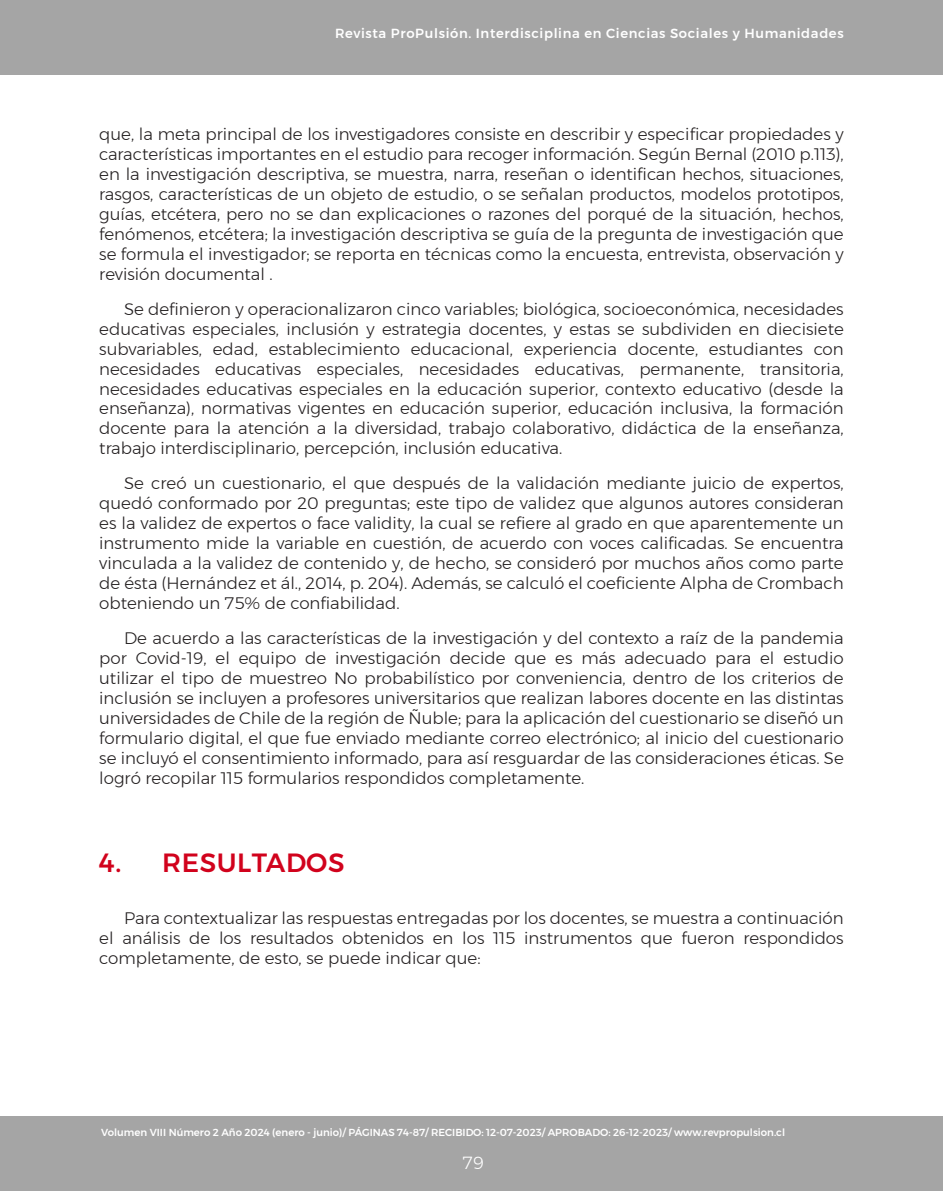
<style>
.page{position:relative;width:943px;height:1191px;background:#fff}
.page>*{position:absolute;margin:0;border:0;box-sizing:border-box;transform-origin:0 0}
._06_titulos_en_rojo{font:500 26.25px "Montserrat";letter-spacing:.02em;color:#d1021c}
.t1{font:300 17.5px "Montserrat";color:#fff}
._07_parrafo_texto_articulo{font:300 16.62px/19.9px "Montserrat";color:#231f20;text-align:justify}
.t2{font:500 13.12px "Montserrat";letter-spacing:.05em;color:#fff}
.t3{font:500 10.15px "Montserrat";color:#fff}
</style>
<div class="page">
<div style="left:0;top:0;width:943px;height:74px;background:#a5a5a5"></div>
<div style="left:0;top:1116px;width:943px;height:75px;background:#a5a5a5"></div>
<p class="t2" style="left:335px;top:23px;width:510px">Revista ProPulsión. Interdisciplina en Ciencias Sociales y Humanidades</p>
<p class="_07_parrafo_texto_articulo" style="left:99px;top:124px;width:746px">que, la meta principal de los investigadores consiste en describir y especificar propiedades y características importantes en el estudio para recoger información. Según Bernal (2010 p.113), en la investigación descriptiva, se muestra, narra, reseñan o identifican hechos, situaciones, rasgos, características de un objeto de estudio, o se señalan productos, modelos prototipos, guías, etcétera, pero no se dan explicaciones o razones del porqué de la situación, hechos, fenómenos, etcétera; la investigación descriptiva se guía de la pregunta de investigación que se formula el investigador; se reporta en técnicas como la encuesta, entrevista, observación y revisión documental .</p>
<p class="_07_parrafo_texto_articulo" style="left:99px;top:298px;width:746px;text-indent:25px">Se definieron y operacionalizaron cinco variables; biológica, socioeconómica, necesidades educativas especiales, inclusión y estrategia docentes, y estas se subdividen en diecisiete subvariables, edad, establecimiento educacional, experiencia docente, estudiantes con necesidades educativas especiales, necesidades educativas, permanente, transitoria, necesidades educativas especiales en la educación superior, contexto educativo (desde la enseñanza), normativas vigentes en educación superior, educación inclusiva, la formación docente para la atención a la diversidad, trabajo colaborativo, didáctica de la enseñanza, trabajo interdisciplinario, percepción, inclusión educativa.</p>
<p class="_07_parrafo_texto_articulo" style="left:99px;top:473px;width:746px;text-indent:25px">Se creó un cuestionario, el que después de la validación mediante juicio de expertos, quedó conformado por 20 preguntas; este tipo de validez que algunos autores consideran es la validez de expertos o face validity, la cual se refiere al grado en que aparentemente un instrumento mide la variable en cuestión, de acuerdo con voces calificadas. Se encuentra vinculada a la validez de contenido y, de hecho, se consideró por muchos años como parte de ésta (Hernández et ál., 2014, p. 204). Además, se calculó el coeficiente Alpha de Crombach obteniendo un 75% de confiabilidad.</p>
<p class="_07_parrafo_texto_articulo" style="left:99px;top:627px;width:746px;text-indent:25px">De acuerdo a las características de la investigación y del contexto a raíz de la pandemia por Covid-19, el equipo de investigación decide que es más adecuado para el estudio utilizar el tipo de muestreo No probabilístico por conveniencia, dentro de los criterios de inclusión se incluyen a profesores universitarios que realizan labores docente en las distintas universidades de Chile de la región de Ñuble; para la aplicación del cuestionario se diseñó un formulario digital, el que fue enviado mediante correo electrónico; al inicio del cuestionario se incluyó el consentimiento informado, para así resguardar de las consideraciones éticas. Se logró recopilar 115 formularios respondidos completamente.</p>
<p class="_06_titulos_en_rojo" style="left:99px;top:842px;width:247px">4. RESULTADOS</p>
<p class="_07_parrafo_texto_articulo" style="left:99px;top:908px;width:746px;text-indent:25px">Para contextualizar las respuestas entregadas por los docentes, se muestra a continuación el análisis de los resultados obtenidos en los 115 instrumentos que fueron respondidos completamente, de esto, se puede indicar que:</p>
<p class="t3" style="left:101px;top:1124px;width:685px">Volumen VIII Número 2 Año 2024 (enero - junio)/ PÁGINAS 74-87/ RECIBIDO: 12-07-2023/ APROBADO: 26-12-2023/ www.revpropulsion.cl</p>
<p class="t1" style="left:463px;top:1149px;width:22px">79</p>
</div>
